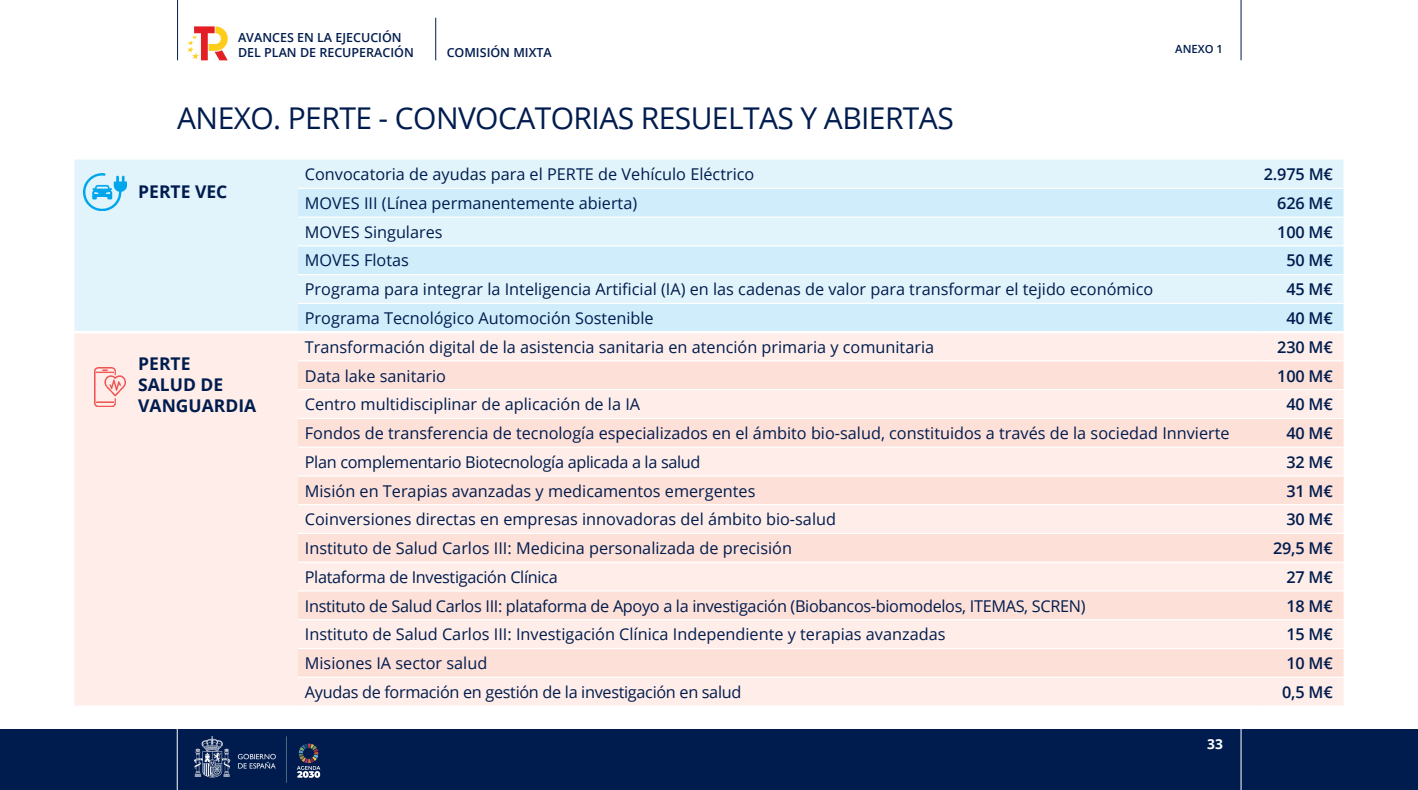
<style>
.page{position:relative;width:1418px;height:790px;background:#fff}
.page>*{position:absolute;margin:0;border:0;box-sizing:border-box;transform-origin:0 0}
.t1{font:30px "Open Sans";letter-spacing:-.02em;color:#001c4e}
.t2{font:700 17.5px "Open Sans";color:#001c4e}
.t3{font:16.25px "Open Sans";color:#001c4e}
.t4{font:16.25px "Open Sans";letter-spacing:-.02em;color:#001c4e}
.t5{font:600 16.25px "Open Sans";letter-spacing:-.01em;color:#001c4e}
.t6{font:700 13.75px "Open Sans";color:#fff}
.t7{font:600 12.5px/15px "Open Sans";color:#001c4e}
.t8{font:600 11.25px "Open Sans";color:#001c4e}
</style>
<div class="page">
<hr style="left:177px;top:0;width:1px;height:60px;background:#001c4e">
<hr style="left:435px;top:18px;width:1px;height:42px;background:#001c4e">
<div style="left:0;top:729px;width:1417px;height:60px;background:#001c4e"></div>
<img style="left:194px;top:736px;width:93px;height:46px">
<svg style="left:297px;top:743px;width:23px;height:34px"></svg>
<hr style="left:1240px;top:728px;width:1px;height:61px;background:#fff">
<hr style="left:177px;top:728px;width:1px;height:61px;background:#fff">
<hr style="left:1240px;top:0;width:1px;height:60px;background:#001c4e">
<svg style="left:187px;top:26px;width:41px;height:34px"></svg>
<div style="left:74px;top:159px;width:1269px;height:172px;background:#e1f4fc"></div>
<svg style="left:298px;top:189px;width:1045px;height:142px;background:#d6effb"></svg>
<div style="left:74px;top:333px;width:1269px;height:372px;background:#feede8"></div>
<svg style="left:298px;top:361px;width:1045px;height:315px;background:#fde6df"></svg>
<hr style="left:298px;top:188px;width:960px;height:1px;background:#fff">
<hr style="left:1258px;top:188px;width:85px;height:1px;background:#fff">
<hr style="left:298px;top:216px;width:960px;height:2px;background:#fff">
<hr style="left:1258px;top:216px;width:85px;height:2px;background:#fff">
<hr style="left:298px;top:245px;width:960px;height:1px;background:#fff">
<hr style="left:1258px;top:245px;width:85px;height:1px;background:#fff">
<hr style="left:298px;top:274px;width:960px;height:1px;background:#fff">
<hr style="left:1258px;top:274px;width:85px;height:1px;background:#fff">
<hr style="left:298px;top:302px;width:960px;height:2px;background:#fff">
<hr style="left:1258px;top:302px;width:85px;height:2px;background:#fff">
<hr style="left:298px;top:360px;width:960px;height:1px;background:#fff">
<hr style="left:1258px;top:360px;width:85px;height:1px;background:#fff">
<hr style="left:298px;top:389px;width:960px;height:1px;background:#fff">
<hr style="left:1258px;top:389px;width:85px;height:1px;background:#fff">
<hr style="left:298px;top:417px;width:960px;height:2px;background:#fff">
<hr style="left:1258px;top:417px;width:85px;height:2px;background:#fff">
<hr style="left:298px;top:446px;width:960px;height:1px;background:#fff">
<hr style="left:1258px;top:446px;width:85px;height:1px;background:#fff">
<hr style="left:298px;top:475px;width:960px;height:1px;background:#fff">
<hr style="left:1258px;top:475px;width:85px;height:1px;background:#fff">
<hr style="left:298px;top:504px;width:960px;height:1px;background:#fff">
<hr style="left:1258px;top:504px;width:85px;height:1px;background:#fff">
<hr style="left:298px;top:532px;width:960px;height:2px;background:#fff">
<hr style="left:1258px;top:532px;width:85px;height:2px;background:#fff">
<hr style="left:298px;top:561px;width:960px;height:1px;background:#fff">
<hr style="left:1258px;top:561px;width:85px;height:1px;background:#fff">
<hr style="left:298px;top:590px;width:960px;height:1px;background:#fff">
<hr style="left:1258px;top:590px;width:85px;height:1px;background:#fff">
<hr style="left:298px;top:619px;width:960px;height:1px;background:#fff">
<hr style="left:1258px;top:619px;width:85px;height:1px;background:#fff">
<hr style="left:298px;top:647px;width:960px;height:2px;background:#fff">
<hr style="left:1258px;top:647px;width:85px;height:2px;background:#fff">
<hr style="left:298px;top:676px;width:960px;height:1px;background:#fff">
<hr style="left:1258px;top:676px;width:85px;height:1px;background:#fff">
<img style="left:83px;top:173px;width:43px;height:37px">
<img style="left:95px;top:368px;width:31px;height:38px">
<p class="t7" style="left:238px;top:29px;width:177px">AVANCES EN LA EJECUCIÓN<br>DEL PLAN DE RECUPERACIÓN</p>
<p class="t7" style="left:446px;top:44px;width:107px">COMISIÓN MIXTA</p>
<p class="t1" style="left:177px;top:98px;width:778px">ANEXO. PERTE - CONVOCATORIAS RESUELTAS Y ABIERTAS</p>
<p class="t8" style="left:1175px;top:41px;width:49px">ANEXO 1</p>
<p class="t2" style="left:138px;top:179px;width:91px">PERTE VEC</p>
<p class="t2" style="left:138px;top:351px;width:54px">PERTE</p>
<p class="t2" style="left:138px;top:372px;width:87px">SALUD DE</p>
<p class="t2" style="left:138px;top:393px;width:120px">VANGUARDIA</p>
<p class="t3" style="left:305px;top:163px;width:451px">Convocatoria de ayudas para el PERTE de Vehículo Eléctrico</p>
<p class="t5" style="left:1263px;top:163px;width:71px">2.975 M€</p>
<p class="t3" style="left:305px;top:192px;width:334px">MOVES III (Línea permanentemente abierta)</p>
<p class="t5" style="left:1277px;top:192px;width:57px">626 M€</p>
<p class="t3" style="left:305px;top:220px;width:139px">MOVES Singulares</p>
<p class="t5" style="left:1277px;top:220px;width:57px">100 M€</p>
<p class="t3" style="left:305px;top:249px;width:106px">MOVES Flotas</p>
<p class="t5" style="left:1286px;top:249px;width:48px">50 M€</p>
<p class="t3" style="left:305px;top:278px;width:850px">Programa para integrar la Inteligencia Artificial (IA) en las cadenas de valor para transformar el tejido económico</p>
<p class="t5" style="left:1286px;top:278px;width:48px">45 M€</p>
<p class="t3" style="left:305px;top:307px;width:350px">Programa Tecnológico Automoción Sostenible</p>
<p class="t5" style="left:1286px;top:307px;width:48px">40 M€</p>
<p class="t3" style="left:305px;top:335px;width:631px">Transformación digital de la asistencia sanitaria en atención primaria y comunitaria</p>
<p class="t5" style="left:1277px;top:335px;width:57px">230 M€</p>
<p class="t3" style="left:305px;top:364px;width:143px">Data lake sanitario</p>
<p class="t5" style="left:1277px;top:364px;width:57px">100 M€</p>
<p class="t3" style="left:305px;top:393px;width:337px">Centro multidisciplinar de aplicación de la IA</p>
<p class="t5" style="left:1286px;top:393px;width:48px">40 M€</p>
<p class="t3" style="left:305px;top:422px;width:926px">Fondos de transferencia de tecnología especializados en el ámbito bio-salud, constituidos a través de la sociedad Innvierte</p>
<p class="t5" style="left:1286px;top:422px;width:48px">40 M€</p>
<p class="t4" style="left:305px;top:450px;width:397px">Plan complementario Biotecnología aplicada a la salud</p>
<p class="t5" style="left:1286px;top:450px;width:48px">32 M€</p>
<p class="t3" style="left:305px;top:479px;width:452px">Misión en Terapias avanzadas y medicamentos emergentes</p>
<p class="t5" style="left:1286px;top:479px;width:48px">31 M€</p>
<p class="t3" style="left:305px;top:508px;width:532px">Coinversiones directas en empresas innovadoras del ámbito bio-salud</p>
<p class="t5" style="left:1286px;top:508px;width:48px">30 M€</p>
<p class="t3" style="left:305px;top:537px;width:488px">Instituto de Salud Carlos III: Medicina personalizada de precisión</p>
<p class="t5" style="left:1272px;top:536px;width:61px">29,5 M€</p>
<p class="t4" style="left:305px;top:565px;width:254px">Plataforma de Investigación Clínica</p>
<p class="t5" style="left:1286px;top:565px;width:48px">27 M€</p>
<p class="t4" style="left:305px;top:594px;width:782px">Instituto de Salud Carlos III: plataforma de Apoyo a la investigación (Biobancos-biomodelos, ITEMAS, SCREN)</p>
<p class="t5" style="left:1286px;top:594px;width:48px">18 M€</p>
<p class="t3" style="left:305px;top:623px;width:642px">Instituto de Salud Carlos III: Investigación Clínica Independiente y terapias avanzadas</p>
<p class="t5" style="left:1286px;top:623px;width:48px">15 M€</p>
<p class="t3" style="left:305px;top:651px;width:184px">Misiones IA sector salud</p>
<p class="t5" style="left:1286px;top:651px;width:48px">10 M€</p>
<p class="t4" style="left:305px;top:680px;width:438px">Ayudas de formación en gestión de la investigación en salud</p>
<p class="t5" style="left:1282px;top:680px;width:52px">0,5 M€</p>
<p class="t6" style="left:1207px;top:733px;width:17px">33</p>
</div>
